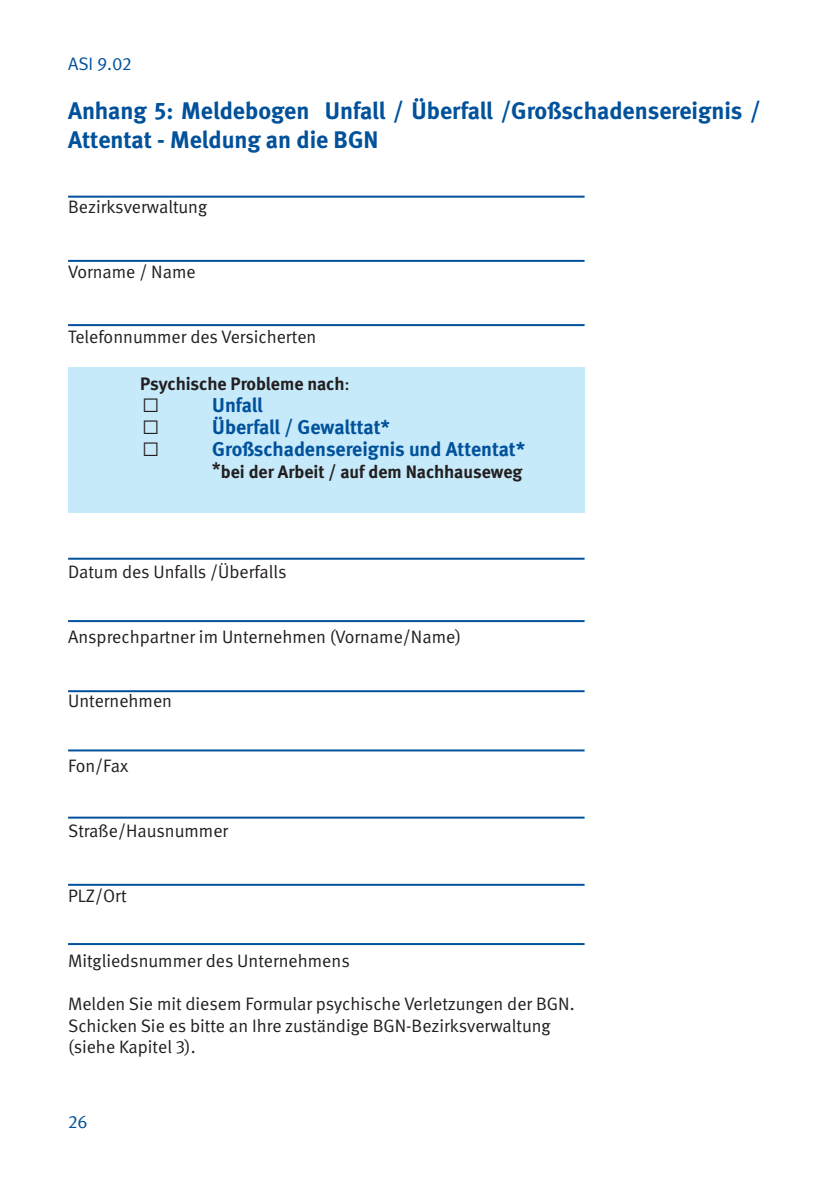
<style>
.page{position:relative;width:840px;height:1191px;background:#fff}
.page>*{position:absolute;margin:0;border:0;box-sizing:border-box;transform-origin:0 0}
.t1{font:700 24px/28.8px "DGUV Meta";color:#01519b}
.t2{font:700 20px "DGUV Meta";color:#01519b}
.t3{font:18px/21.6px "DGUV Meta";color:#231f20}
.t4{font:700 18px "DGUV Meta";color:#231f20}
.t5{font:18px "DGUV Meta";letter-spacing:-.005em;color:#01519b}
.t6{font:700 18px "Eras ITC";color:#231f20}
.s1{font-weight:400}
.s2{font-family:"Arial";font-size:22px}
</style>
<div class="page">
<div style="left:68px;top:368px;width:516px;height:145px;background:#c6eafa"></div>
<hr style="left:68px;top:196px;width:516px;height:2px;background:#01519b">
<hr style="left:68px;top:260px;width:516px;height:2px;background:#01519b">
<hr style="left:68px;top:324px;width:516px;height:2px;background:#01519b">
<hr style="left:68px;top:557px;width:516px;height:2px;background:#01519b">
<hr style="left:68px;top:749px;width:516px;height:2px;background:#01519b">
<hr style="left:68px;top:690px;width:516px;height:2px;background:#01519b">
<hr style="left:68px;top:620px;width:516px;height:2px;background:#01519b">
<hr style="left:68px;top:816px;width:516px;height:2px;background:#01519b">
<hr style="left:68px;top:883px;width:516px;height:2px;background:#01519b">
<hr style="left:68px;top:943px;width:516px;height:2px;background:#01519b">
<p class="t5" style="left:68px;top:54px;width:65px">ASI 9.02</p>
<h1 class="t1" style="left:68px;top:97px;width:693px">Anhang 5: Meldebogen Unfall / Überfall /Großschadensereignis /<br>Attentat - Meldung an die BGN</h1>
<p class="t3" style="left:68px;top:196px;width:140px">Bezirksverwaltung</p>
<p class="t3" style="left:68px;top:261px;width:129px">Vorname / Name</p>
<p class="t3" style="left:68px;top:326px;width:250px">Telefonnummer des Versicherten</p>
<p class="t4" style="left:140px;top:373px;width:211px">Psychische Probleme nach<span class="s1">:</span></p>
<p class="t6" style="left:142px;top:396px;width:19px">□</p>
<p class="t2" style="left:212px;top:393px;width:52px">Unfall</p>
<p class="t6" style="left:142px;top:418px;width:19px">□</p>
<p class="t2" style="left:212px;top:415px;width:179px">Überfall / Gewalttat*</p>
<p class="t6" style="left:142px;top:440px;width:19px">□</p>
<p class="t2" style="left:212px;top:437px;width:314px">Großschadensereignis und Attentat*</p>
<p class="t4" style="left:212px;top:461px;width:311px"><span class="s2">*</span>bei der Arbeit / auf dem Nachhauseweg</p>
<p class="t3" style="left:68px;top:561px;width:220px">Datum des Unfalls /Überfalls</p>
<p class="t3" style="left:68px;top:626px;width:394px">Ansprechpartner im Unternehmen (Vorname/Name)</p>
<p class="t3" style="left:68px;top:691px;width:105px">Unternehmen</p>
<p class="t3" style="left:68px;top:755px;width:62px">Fon/Fax</p>
<p class="t3" style="left:68px;top:820px;width:161px">Straße/Hausnummer</p>
<p class="t3" style="left:68px;top:885px;width:60px">PLZ/Ort</p>
<p class="t3" style="left:68px;top:950px;width:283px">Mitgliedsnummer des Unternehmens</p>
<p class="t3" style="left:68px;top:993px;width:507px">Melden Sie mit diesem Formular psychische Verletzungen der BGN.<br>Schicken Sie es bitte an Ihre zuständige BGN-Bezirksverwaltung (siehe Kapitel 3).</p>
<p class="t5" style="left:68px;top:1111px;width:21px">26</p>
</div>
